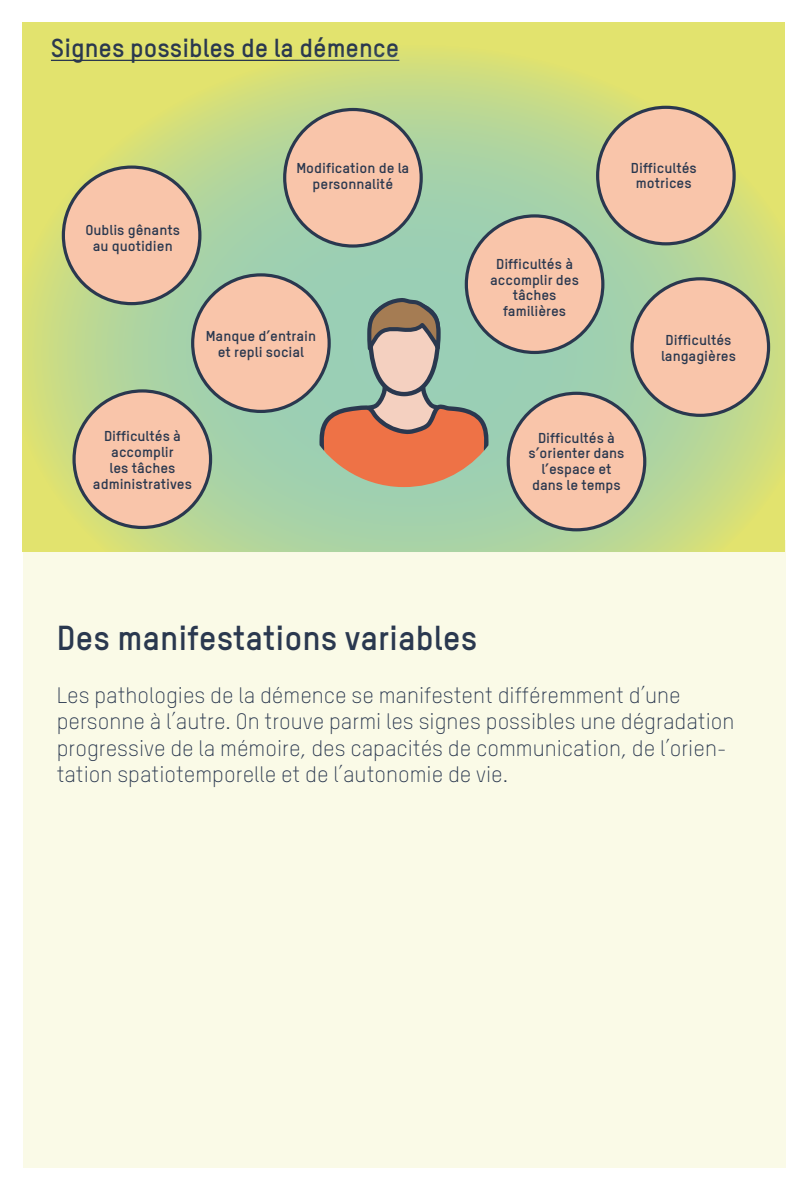
<style>
.page{position:relative;width:808px;height:1191px;background:#fff}
.page>*{position:absolute;margin:0;border:0;box-sizing:border-box;transform-origin:0 0}
.Titel{font:700 34px "TSTAR";color:#2a384f}
.t1{font:700 25.6px "TSTAR";color:#2a384f}
.Lead_Copy{font:300 22px/26.4px "TSTAR";color:#2a384f}
.t2{font:700 14px/15.8px "TSTAR";color:#2a384f;text-align:center;scale:1.06 1}
</style>
<div class="page">
<div style="left:23px;top:540px;width:762px;height:628px;background:#fafae7"></div>
<div style="left:23px;top:23px;width:762px;height:529px;background:#e2e36e"></div>
<svg style="left:25px;top:57px;width:760px;height:495px"></svg>
<div style="left:74px;top:391px;width:137px;height:136px;background:#f9c5aa;border-radius:50%"></div>
<div style="left:72px;top:389px;width:140px;height:140px;border:3px solid #2a384f;border-radius:50%"></div>
<div style="left:63px;top:167px;width:137px;height:137px;background:#f9c5aa;border-radius:50%"></div>
<div style="left:62px;top:165px;width:139px;height:140px;border:3px solid #2a384f;border-radius:50%"></div>
<svg style="left:319px;top:295px;width:170px;height:192px;background:#b5a389"></svg>
<div style="left:285px;top:109px;width:136px;height:137px;background:#f9c5aa;border-radius:50%"></div>
<div style="left:283px;top:108px;width:140px;height:140px;border:3px solid #2a384f;border-radius:50%"></div>
<div style="left:193px;top:275px;width:136px;height:136px;background:#f9c5aa;border-radius:50%"></div>
<div style="left:191px;top:273px;width:140px;height:140px;border:3px solid #2a384f;border-radius:50%"></div>
<div style="left:466px;top:216px;width:137px;height:136px;background:#f9c5aa;border-radius:50%"></div>
<div style="left:465px;top:214px;width:139px;height:140px;border:3px solid #2a384f;border-radius:50%"></div>
<div style="left:508px;top:393px;width:137px;height:137px;background:#f9c5aa;border-radius:50%"></div>
<div style="left:507px;top:392px;width:139px;height:139px;border:3px solid #2a384f;border-radius:50%"></div>
<div style="left:598px;top:107px;width:136px;height:137px;background:#f9c5aa;border-radius:50%"></div>
<div style="left:596px;top:106px;width:140px;height:139px;border:3px solid #2a384f;border-radius:50%"></div>
<div style="left:632px;top:279px;width:136px;height:136px;background:#f9c5aa;border-radius:50%"></div>
<div style="left:630px;top:277px;width:140px;height:140px;border:3px solid #2a384f;border-radius:50%"></div>
<p class="t1" style="left:51px;top:32px;width:350px">Signes possibles de la démence</p>
<p class="t2" style="left:85px;top:222px;width:91px">Oublis gênants au quotidien</p>
<p class="t2" style="left:296px;top:160px;width:108px">Modification de la personnalité</p>
<p class="t2" style="left:206px;top:328px;width:106px">Manque d’entrain et repli social</p>
<p class="t2" style="left:93px;top:428px;width:95px">Difficultés à accomplir<br>les tâches administratives</p>
<p class="t2" style="left:631px;top:159px;width:64px">Difficultés motrices</p>
<p class="t2" style="left:490px;top:256px;width:85px">Difficultés à accomplir des tâches familières</p>
<p class="t2" style="left:528px;top:429px;width:92px">Difficultés à s’orienter dans l’espace et dans le temps</p>
<p class="t2" style="left:661px;top:332px;width:72px">Difficultés langagières</p>
<p class="Titel" style="left:57px;top:616px;width:422px">Des manifestations variables</p>
<p class="Lead_Copy" style="left:57px;top:682px;width:679px">Les pathologies de la démence se manifestent différemment d’une personne à l’autre. On trouve parmi les signes possibles une dégradation progressive de la mémoire, des capacités de communication, de l’orien&shy;tation spatiotemporelle et de l’autonomie de vie.</p>
</div>
